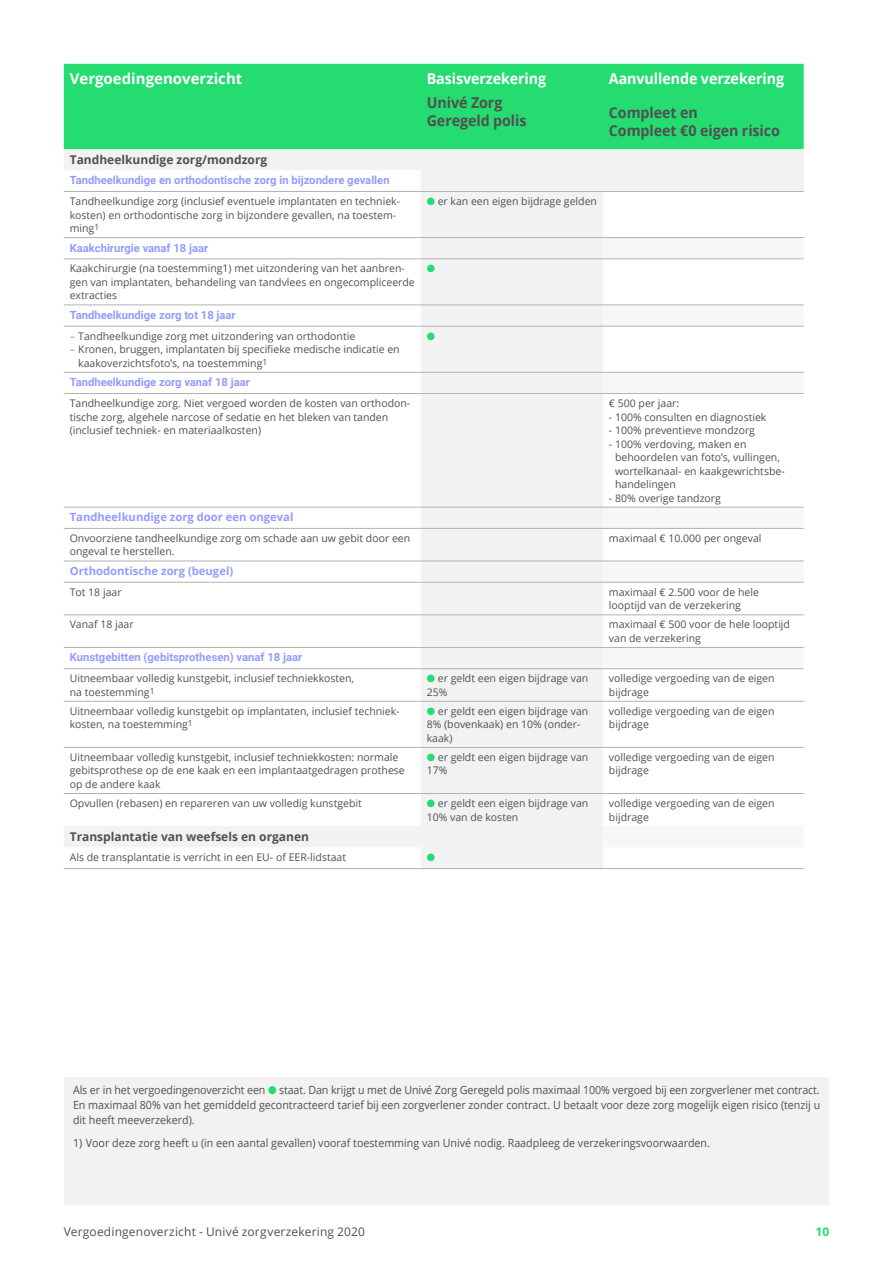
<style>
.page{position:relative;width:893px;height:1263px;background:#fff}
.page>*{position:absolute;margin:0;border:0;box-sizing:border-box;transform-origin:0 0}
.t1{font:700 15px/18px "Open Sans";letter-spacing:-.005em;color:#505050;scale:.95 1}
.t2{font:700 15px "Open Sans";letter-spacing:-.005em;color:#fff;scale:.95 1}
.t3{font:700 15px "Open Sans";letter-spacing:-.005em;color:#fff}
.t4{font:700 12px "Open Sans";color:#505050}
.t5{font:12px "Open Sans";letter-spacing:.015em;color:#505050}
.t6{font:700 12px "Open Sans";color:#25dc71}
.t7{font:11.25px/15px "Open Sans";color:#505050;text-align:justify;scale:.95 1}
.t8{font:700 11.25px "Roboto";color:#949bff}
.t9{font:700 11.25px "Open Sans";color:#949bff}
.t10{font:10.5px/13.5px "Open Sans";color:#505050}
.t11{font:10.5px "Zapf Dingbats ITC";color:#25dc71}
.s1{color:#25dc71}
.s2{font-family:"Graphik";font-weight:300}
</style>
<div class="page">
<div style="left:64px;top:64px;width:740px;height:85px;background:#25dc71"></div>
<svg style="left:64px;top:149px;width:740px;height:719px;fill:#f2f2f2"></svg>
<svg style="left:64px;top:192px;width:357px;height:676px"></svg>
<svg style="left:603px;top:238px;width:201px;height:609px"></svg>
<div style="left:64px;top:826px;width:539px;height:21px;background:#f2f2f2"></div>
<hr style="left:64px;top:191px;width:357px;height:1px;background:#b2b2b2">
<hr style="left:421px;top:191px;width:182px;height:1px;background:#b2b2b2">
<hr style="left:64px;top:237px;width:357px;height:1px;background:#b2b2b2">
<hr style="left:421px;top:237px;width:182px;height:1px;background:#b2b2b2">
<hr style="left:603px;top:237px;width:201px;height:1px;background:#b2b2b2">
<hr style="left:64px;top:258px;width:357px;height:1px;background:#b2b2b2">
<hr style="left:421px;top:258px;width:182px;height:1px;background:#b2b2b2">
<hr style="left:603px;top:258px;width:201px;height:1px;background:#b2b2b2">
<hr style="left:64px;top:305px;width:357px;height:1px;background:#b2b2b2">
<hr style="left:421px;top:305px;width:182px;height:1px;background:#b2b2b2">
<hr style="left:603px;top:305px;width:201px;height:1px;background:#b2b2b2">
<hr style="left:64px;top:326px;width:357px;height:1px;background:#b2b2b2">
<hr style="left:421px;top:326px;width:182px;height:1px;background:#b2b2b2">
<hr style="left:603px;top:326px;width:201px;height:1px;background:#b2b2b2">
<hr style="left:64px;top:372px;width:357px;height:1px;background:#b2b2b2">
<hr style="left:421px;top:372px;width:182px;height:1px;background:#b2b2b2">
<hr style="left:603px;top:372px;width:201px;height:1px;background:#b2b2b2">
<hr style="left:64px;top:393px;width:357px;height:1px;background:#b2b2b2">
<hr style="left:421px;top:393px;width:182px;height:1px;background:#b2b2b2">
<hr style="left:603px;top:393px;width:201px;height:1px;background:#b2b2b2">
<hr style="left:64px;top:507px;width:357px;height:1px;background:#b2b2b2">
<hr style="left:421px;top:507px;width:182px;height:1px;background:#b2b2b2">
<hr style="left:603px;top:507px;width:201px;height:1px;background:#b2b2b2">
<hr style="left:64px;top:528px;width:357px;height:1px;background:#b2b2b2">
<hr style="left:421px;top:528px;width:182px;height:1px;background:#b2b2b2">
<hr style="left:603px;top:528px;width:201px;height:1px;background:#b2b2b2">
<hr style="left:64px;top:561px;width:357px;height:1px;background:#b2b2b2">
<hr style="left:421px;top:561px;width:182px;height:1px;background:#b2b2b2">
<hr style="left:603px;top:561px;width:201px;height:1px;background:#b2b2b2">
<hr style="left:64px;top:582px;width:357px;height:1px;background:#b2b2b2">
<hr style="left:421px;top:582px;width:182px;height:1px;background:#b2b2b2">
<hr style="left:603px;top:582px;width:201px;height:1px;background:#b2b2b2">
<hr style="left:64px;top:614px;width:357px;height:1px;background:#b2b2b2">
<hr style="left:421px;top:614px;width:182px;height:1px;background:#b2b2b2">
<hr style="left:603px;top:614px;width:201px;height:1px;background:#b2b2b2">
<hr style="left:64px;top:647px;width:357px;height:1px;background:#b2b2b2">
<hr style="left:421px;top:647px;width:182px;height:1px;background:#b2b2b2">
<hr style="left:603px;top:647px;width:201px;height:1px;background:#b2b2b2">
<hr style="left:64px;top:668px;width:357px;height:1px;background:#b2b2b2">
<hr style="left:421px;top:668px;width:182px;height:1px;background:#b2b2b2">
<hr style="left:603px;top:668px;width:201px;height:1px;background:#b2b2b2">
<hr style="left:64px;top:701px;width:357px;height:1px;background:#b2b2b2">
<hr style="left:421px;top:701px;width:182px;height:1px;background:#b2b2b2">
<hr style="left:603px;top:701px;width:201px;height:1px;background:#b2b2b2">
<hr style="left:64px;top:747px;width:357px;height:1px;background:#b2b2b2">
<hr style="left:421px;top:747px;width:182px;height:1px;background:#b2b2b2">
<hr style="left:603px;top:747px;width:201px;height:1px;background:#b2b2b2">
<hr style="left:64px;top:793px;width:357px;height:1px;background:#b2b2b2">
<hr style="left:421px;top:793px;width:182px;height:1px;background:#b2b2b2">
<hr style="left:603px;top:793px;width:201px;height:1px;background:#b2b2b2">
<hr style="left:603px;top:191px;width:201px;height:1px;background:#b2b2b2">
<hr style="left:64px;top:868px;width:357px;height:1px;background:#b2b2b2">
<hr style="left:421px;top:868px;width:182px;height:1px;background:#b2b2b2">
<hr style="left:603px;top:868px;width:201px;height:1px;background:#b2b2b2">
<div style="left:65px;top:1077px;width:764px;height:127px;background:#f2f2f2"></div>
<h1 class="t3" style="left:70px;top:68px;width:174px">Vergoedingenoverzicht</h1>
<h1 class="t2" style="left:427px;top:68px;width:127px">Basisverzekering</h1>
<h1 class="t2" style="left:609px;top:68px;width:186px">Aanvullende verzekering</h1>
<h1 class="t1" style="left:427px;top:94px;width:107px">Univé Zorg<br>Geregeld polis</h1>
<h1 class="t1" style="left:609px;top:103px;width:182px">Compleet en<br>Compleet €0 eigen risico</h1>
<p class="t4" style="left:70px;top:151px;width:199px">Tandheelkundige zorg/mondzorg</p>
<p class="t8" style="left:70px;top:172px;width:321px">Tandheelkundige en orthodontische zorg in bijzondere gevallen</p>
<p class="t10" style="left:70px;top:194px;width:332px">Tandheelkundige zorg (inclusief eventuele implantaten en techniek&shy;kosten) en orthodontische zorg in bijzondere gevallen, na toestem&shy;ming<sup>1</sup></p>
<p class="t10" style="left:427px;top:194px;width:172px"><span class="s1">●</span> er kan een eigen bijdrage gelden</p>
<p class="t8" style="left:70px;top:240px;width:140px">Kaakchirurgie vanaf 18 jaar</p>
<p class="t10" style="left:70px;top:262px;width:347px">Kaakchirurgie (na toestemming1) met uitzondering van het aanbren&shy;gen van implantaten, behandeling van tandvlees en ongecompliceerde extracties</p>
<p class="t11" style="left:427px;top:264px;width:10px">●</p>
<p class="t8" style="left:70px;top:307px;width:168px">Tandheelkundige zorg tot 18 jaar</p>
<p class="t10" style="left:70px;top:329px;width:287px"><span class="s2">–</span> Tandheelkundige zorg met uitzondering van orthodontie</p>
<p class="t10" style="left:78px;top:342px;width:323px;text-indent:-9px"><span class="s2">–</span> Kronen, bruggen, implantaten bij specifieke medische indicatie en kaakoverzichtsfoto’s, na toestemming<sup>1</sup></p>
<p class="t11" style="left:427px;top:331px;width:10px">●</p>
<p class="t8" style="left:70px;top:374px;width:182px">Tandheelkundige zorg vanaf 18 jaar</p>
<p class="t10" style="left:70px;top:396px;width:342px">Tandheelkundige zorg. Niet vergoed worden de kosten van orthodon&shy;tische zorg, algehele narcose of sedatie en het bleken van tanden (inclusief techniek- en materiaalkosten)</p>
<p class="t10" style="left:609px;top:396px;width:72px">€ 500 per jaar:</p>
<p class="t10" style="left:609px;top:410px;width:159px">- 100% consulten en diagnostiek</p>
<p class="t10" style="left:609px;top:423px;width:148px">- 100% preventieve mondzorg</p>
<p class="t10" style="left:615px;top:437px;width:171px;text-indent:-6px">- 100% verdoving, maken en behoordelen van foto’s, vullingen, wortelkanaal- en kaakgewrichtsbe&shy;handelingen</p>
<p class="t10" style="left:609px;top:491px;width:114px">- 80% overige tandzorg</p>
<p class="t9" style="left:70px;top:509px;width:225px">Tandheelkundige zorg door een ongeval</p>
<p class="t10" style="left:70px;top:531px;width:342px">Onvoorziene tandheelkundige zorg om schade aan uw gebit door een ongeval te herstellen.</p>
<p class="t10" style="left:609px;top:531px;width:154px">maximaal € 10.000 per ongeval</p>
<p class="t9" style="left:70px;top:563px;width:165px">Orthodontische zorg (beugel)</p>
<p class="t10" style="left:70px;top:585px;width:53px">Tot 18 jaar</p>
<p class="t10" style="left:609px;top:585px;width:151px">maximaal € 2.500 voor de hele looptijd van de verzekering</p>
<p class="t10" style="left:70px;top:618px;width:66px">Vanaf 18 jaar</p>
<p class="t10" style="left:609px;top:618px;width:183px">maximaal € 500 voor de hele looptijd van de verzekering</p>
<p class="t8" style="left:70px;top:649px;width:234px">Kunstgebitten (gebitsprothesen) vanaf 18 jaar</p>
<p class="t10" style="left:70px;top:671px;width:286px">Uitneembaar volledig kunstgebit, inclusief techniekkosten, na toestemming<sup>1</sup></p>
<p class="t10" style="left:427px;top:671px;width:163px"><span class="s1">●</span> er geldt een eigen bijdrage van<br>25%</p>
<p class="t10" style="left:609px;top:671px;width:167px">volledige vergoeding van de eigen bijdrage</p>
<p class="t10" style="left:70px;top:704px;width:331px">Uitneembaar volledig kunstgebit op implantaten, inclusief techniek&shy;kosten, na toestemming<sup>1</sup></p>
<p class="t10" style="left:427px;top:704px;width:163px"><span class="s1">●</span> er geldt een eigen bijdrage van<br>8% (bovenkaak) en 10% (onder&shy;kaak)</p>
<p class="t10" style="left:609px;top:704px;width:167px">volledige vergoeding van de eigen bijdrage</p>
<p class="t10" style="left:70px;top:750px;width:337px">Uitneembaar volledig kunstgebit, inclusief techniekkosten: normale gebitsprothese op de ene kaak en een implantaatgedragen prothese op de andere kaak</p>
<p class="t10" style="left:427px;top:750px;width:163px"><span class="s1">●</span> er geldt een eigen bijdrage van<br>17%</p>
<p class="t10" style="left:609px;top:750px;width:167px">volledige vergoeding van de eigen bijdrage</p>
<p class="t10" style="left:70px;top:796px;width:294px">Opvullen (rebasen) en repareren van uw volledig kunstgebit</p>
<p class="t10" style="left:427px;top:796px;width:163px"><span class="s1">●</span> er geldt een eigen bijdrage van<br>10% van de kosten</p>
<p class="t10" style="left:609px;top:796px;width:167px">volledige vergoeding van de eigen bijdrage</p>
<p class="t4" style="left:70px;top:828px;width:241px">Transplantatie van weefsels en organen</p>
<p class="t10" style="left:70px;top:850px;width:278px">Als de transplantatie is verricht in een EU- of EER-lidstaat</p>
<p class="t11" style="left:427px;top:852px;width:10px">●</p>
<p class="t7" style="left:73px;top:1082px;width:788px">Als er in het vergoedingenoverzicht een <span class="s1">●</span> staat. Dan krijgt u met de Univé Zorg Geregeld polis maximaal 100% vergoed bij een zorgverlener met contract.<br>En maximaal 80% van het gemiddeld gecontracteerd tarief bij een zorgverlener zonder contract. U betaalt voor deze zorg mogelijk eigen risico (tenzij u dit heeft meeverzekerd).</p>
<p class="t7" style="left:73px;top:1135px;width:672px">1) Voor deze zorg heeft u (in een aantal gevallen) vooraf toestemming van Univé nodig. Raadpleeg de verzekeringsvoorwaarden.</p>
<p class="t5" style="left:64px;top:1224px;width:303px">Vergoedingenoverzicht - Univé zorgverzekering 2020</p>
<p class="t6" style="left:815px;top:1223px;width:15px">10</p>
</div>
